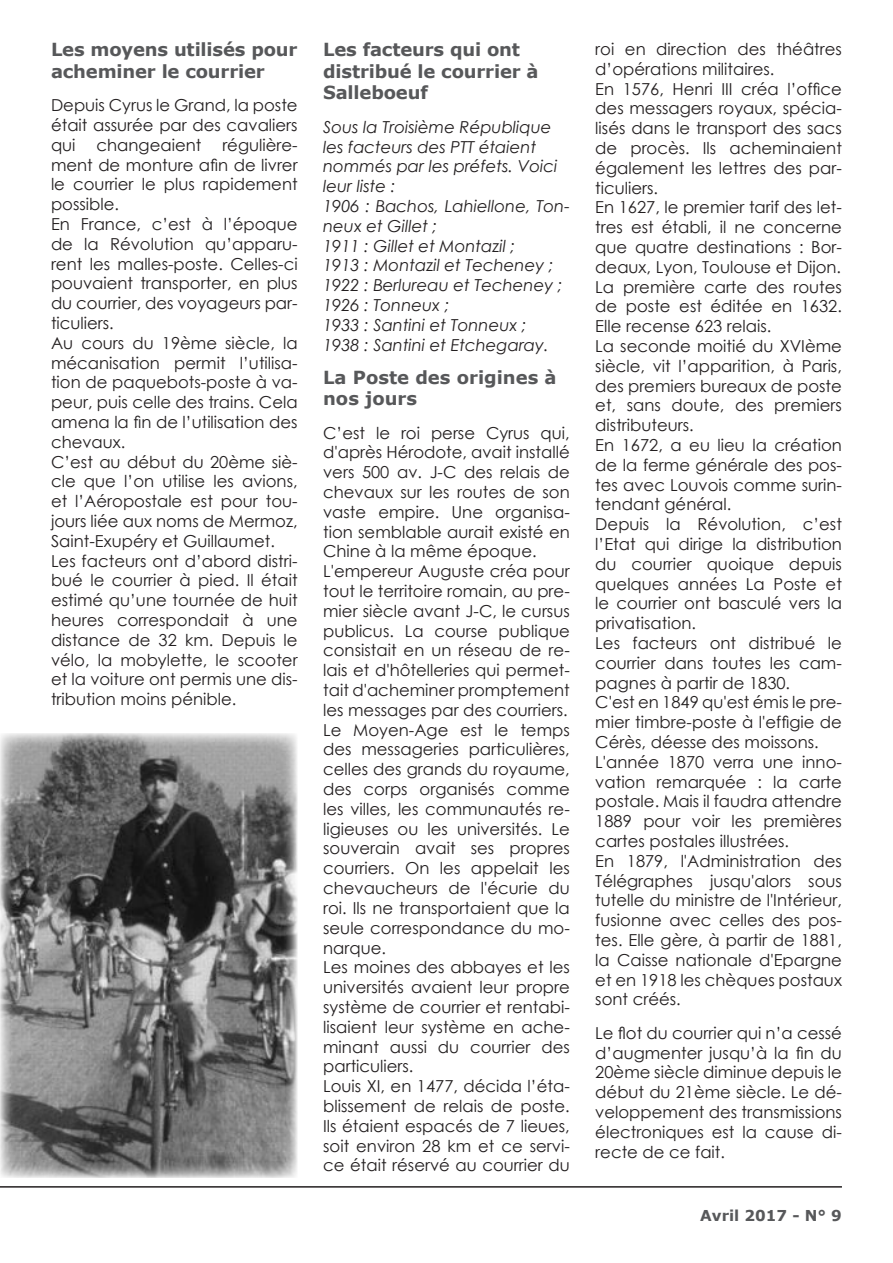
<style>
.page{position:relative;width:893px;height:1263px;background:#fff}
.page>*{position:absolute;margin:0;border:0;box-sizing:border-box;transform-origin:0 0}
.sous-titre{font:700 18px/21.6px "Verdana";letter-spacing:-.01em;color:#57585a}
.chapeau{font:16.5px/19.8px "Century Gothic";color:#231f20;text-align:justify}
.texte{font:16.5px/19.8px "Century Gothic";color:#231f20;text-align:justify}
.texte-2{font:italic 16.5px/19.8px "Century Gothic";color:#231f20}
.sous-titre-2{font:italic 16.5px/19.8px "Century Gothic";color:#231f20}
.t1{font:700 15px "Verdana";color:#57585a}
</style>
<div class="page">
<img style="left:0;top:733px;width:298px;height:445px">
<hr style="left:0;top:1186px;width:842px;height:1px;background:#231f20">
<p class="sous-titre" style="left:51px;top:39px;width:248px">Les moyens utilisés pour acheminer le courrier</p>
<p class="texte" style="left:51px;top:95px;width:248px">Depuis Cyrus le Grand, la poste était assurée par des cavaliers qui</p>
<p class="texte" style="left:51px;top:135px;width:248px;text-indent:171px">régulière&shy;ment de monture afin de livrer le courrier le plus rapidement possible.</p>
<p class="texte" style="left:51px;top:214px;width:248px">En France, c’est à l’époque de la Révolution qu’apparu&shy;rent les malles-poste. Celles-ci pouvaient transporter, en plus du courrier, des voyageurs par&shy;ticuliers.</p>
<p class="texte" style="left:51px;top:333px;width:248px">Au cours du 19ème siècle, la mécanisation permit l’utilisa&shy;tion de paquebots-poste à va&shy;peur, puis celle des trains. Cela amena la fin de l’utilisation des chevaux.</p>
<p class="texte" style="left:51px;top:451px;width:248px">C’est au début du 20ème siè&shy;cle que l’on utilise les avions, et l’Aéropostale est pour tou&shy;jours liée aux noms de Mermoz, Saint-Exupéry et Guillaumet.</p>
<p class="texte" style="left:51px;top:550px;width:248px">Les facteurs ont d’abord distri&shy;bué le courrier à pied. Il était estimé qu’une tournée de huit heures correspondait à une distance de 32 km. Depuis le vélo, la mobylette, le scooter et la voiture ont permis une dis&shy;tribution moins pénible.</p>
<p class="texte" style="left:97px;top:135px;width:106px">changeaient</p>
<p class="sous-titre" style="left:323px;top:39px;width:198px">Les facteurs qui ont</p>
<p class="sous-titre" style="left:323px;top:60px;width:217px">distribué le courrier à</p>
<p class="sous-titre" style="left:323px;top:82px;width:106px">Salleboeuf</p>
<p class="sous-titre-2" style="left:323px;top:117px;width:236px">Sous la Troisième République les facteurs des PTT étaient nommés par les préfets. Voici leur liste :</p>
<p class="texte-2" style="left:323px;top:196px;width:248px">1906 : Bachos, Lahiellone, Ton&shy;neux et Gillet ;</p>
<p class="texte-2" style="left:323px;top:235px;width:193px">1911 : Gillet et Montazil ;</p>
<p class="texte-2" style="left:323px;top:255px;width:232px">1913 : Montazil et Techeney ;</p>
<p class="texte-2" style="left:323px;top:275px;width:241px">1922 : Berlureau et Techeney ;</p>
<p class="texte-2" style="left:323px;top:295px;width:128px">1926 : Tonneux ;</p>
<p class="texte-2" style="left:323px;top:315px;width:205px">1933 : Santini et Tonneux ;</p>
<p class="texte-2" style="left:323px;top:334px;width:227px">1938 : Santini et Etchegaray.</p>
<p class="sous-titre" style="left:323px;top:366px;width:235px">La Poste des origines à nos jours</p>
<p class="chapeau" style="left:323px;top:422px;width:248px">C’est le roi perse Cyrus qui, d'après Hérodote, avait installé vers 500 av. J-C des relais de chevaux sur les routes de son vaste empire. Une organisa&shy;tion semblable aurait existé en Chine à la même époque.</p>
<p class="chapeau" style="left:323px;top:561px;width:248px">L'empereur Auguste créa pour tout le territoire romain, au pre&shy;mier siècle avant J-C, le cursus publicus. La course publique consistait en un réseau de re&shy;lais et d'hôtelleries qui permet&shy;tait d'acheminer promptement les messages par des courriers.</p>
<p class="chapeau" style="left:323px;top:719px;width:248px">Le Moyen-Age est le temps des messageries particulières, celles des grands du royaume, des corps organisés comme les villes, les communautés re&shy;ligieuses ou les universités. Le souverain avait ses propres courriers. On les appelait les chevaucheurs de l'écurie du roi. Ils ne transportaient que la seule correspondance du mo&shy;narque.</p>
<p class="chapeau" style="left:323px;top:957px;width:248px">Les moines des abbayes et les universités avaient leur propre système de courrier et rentabi&shy;lisaient leur système en ache&shy;minant aussi du courrier des particuliers.</p>
<p class="chapeau" style="left:323px;top:1076px;width:248px">Louis XI, en 1477, décida l’éta&shy;blissement de relais de poste.<br>Ils étaient espacés de 7 lieues, soit environ 28 km et ce servi&shy;ce était réservé au courrier du</p>
<p class="chapeau" style="left:595px;top:39px;width:248px">roi en direction des théâtres d’opérations militaires.</p>
<p class="chapeau" style="left:595px;top:78px;width:248px">En 1576, Henri III créa l’office des messagers royaux, spécia&shy;lisés dans le transport des sacs de procès. Ils acheminaient également les lettres des par&shy;ticuliers.</p>
<p class="chapeau" style="left:595px;top:197px;width:248px">En 1627, le premier tarif des let&shy;tres est établi, il ne concerne que quatre destinations : Bor&shy;deaux, Lyon, Toulouse et Dijon.</p>
<p class="chapeau" style="left:595px;top:276px;width:248px">La première carte des routes de poste est éditée en 1632.<br>Elle recense 623 relais.</p>
<p class="chapeau" style="left:595px;top:336px;width:248px">La seconde moitié du XVIème siècle, vit l’apparition, à Paris, des premiers bureaux de poste et, sans doute, des premiers distributeurs.</p>
<p class="chapeau" style="left:595px;top:435px;width:248px">En 1672, a eu lieu la création de la ferme générale des pos&shy;tes avec Louvois comme surin&shy;tendant général.</p>
<p class="chapeau" style="left:595px;top:514px;width:248px">Depuis la Révolution, c’est l’Etat qui dirige la distribution du courrier quoique depuis quelques années La Poste et le courrier ont basculé vers la privatisation.</p>
<p class="chapeau" style="left:595px;top:633px;width:248px">Les facteurs ont distribué le courrier dans toutes les cam&shy;pagnes à partir de 1830.</p>
<p class="chapeau" style="left:595px;top:692px;width:248px">C'est en 1849 qu'est émis le pre&shy;mier timbre-poste à l'effigie de Cérès, déesse des moissons.</p>
<p class="chapeau" style="left:595px;top:752px;width:248px">L'année 1870 verra une inno&shy;vation remarquée : la carte postale. Mais il faudra attendre 1889 pour voir les premières cartes postales illustrées.</p>
<p class="chapeau" style="left:595px;top:851px;width:248px">En 1879, l'Administration des Télégraphes jusqu'alors sous tutelle du ministre de l'Intérieur, fusionne avec celles des pos&shy;tes. Elle gère, à partir de 1881, la Caisse nationale d'Epargne et en 1918 les chèques postaux sont créés.</p>
<p class="chapeau" style="left:595px;top:1022px;width:248px">Le flot du courrier qui n’a cessé d’augmenter jusqu’à la fin du 20ème siècle diminue depuis le début du 21ème siècle. Le dé&shy;veloppement des transmissions électroniques est la cause di&shy;recte de ce fait.</p>
<p class="t1" style="left:700px;top:1204px;width:143px">Avril 2017 - N° 9</p>
</div>
